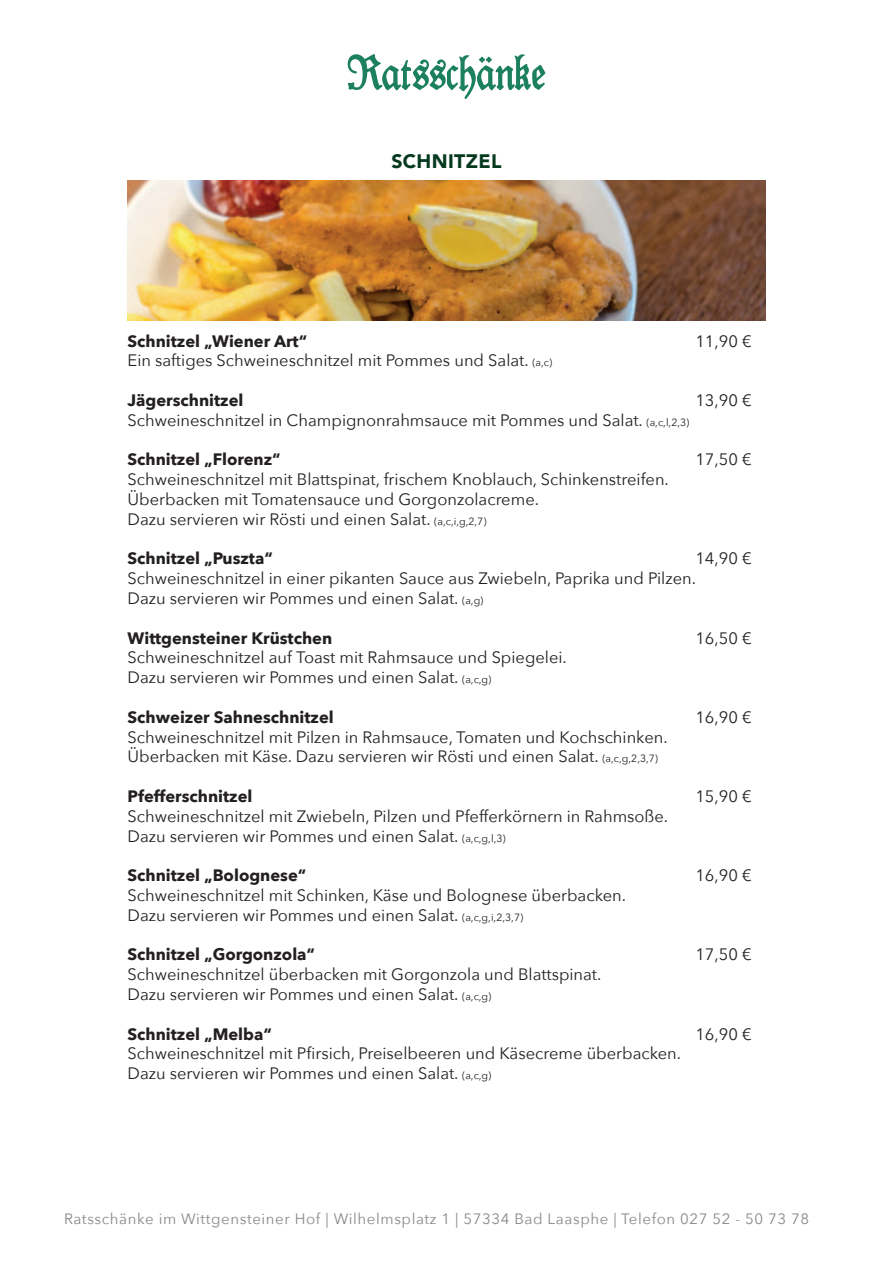
<style>
.page{position:relative;width:893px;height:1263px;background:#fff}
.page>*{position:absolute;margin:0;border:0;box-sizing:border-box;transform-origin:0 0}
.t1{font:900 19.5px "Avenir";letter-spacing:.015em;color:#04391e}
.t2{font:16.5px/19.8px "Avenir Next";color:#231f20}
.t3{font:700 16.5px "Avenir Next";color:#231f20}
.t4{font:15px "Avenir Next";letter-spacing:.04em;color:#87898c}
.s1{font-size:10.5px}
</style>
<div class="page">
<svg style="left:348px;top:54px;width:197px;height:45px"></svg>
<img style="left:128px;top:180px;width:637px;height:140px">
<p class="t1" style="left:391px;top:150px;width:111px">SCHNITZEL</p>
<p class="t3" style="left:128px;top:334px;width:181px">Schnitzel „Wiener Art“</p>
<p class="t2" style="left:695px;top:331px;width:58px">11,90 €</p>
<p class="t2" style="left:128px;top:351px;width:426px">Ein saftiges Schweineschnitzel mit Pommes und Salat. <span class="s1">(a,c)</span></p>
<p class="t3" style="left:128px;top:393px;width:117px">Jägerschnitzel</p>
<p class="t2" style="left:695px;top:391px;width:58px">13,90 €</p>
<p class="t2" style="left:128px;top:410px;width:563px">Schweineschnitzel in Champignonrahmsauce mit Pommes und Salat. <span class="s1">(a,c,l,2,3)</span></p>
<p class="t3" style="left:128px;top:453px;width:155px">Schnitzel „Florenz“</p>
<p class="t2" style="left:695px;top:450px;width:58px">17,50 €</p>
<p class="t2" style="left:128px;top:470px;width:543px">Schweineschnitzel mit Blattspinat, frischem Knoblauch, Schinkenstreifen.<br>Überbacken mit Tomatensauce und Gorgonzolacreme.<br>Dazu servieren wir Rösti und einen Salat. <span class="s1">(a,c,i,g,2,7)</span></p>
<p class="t3" style="left:128px;top:552px;width:147px">Schnitzel „Puszta“</p>
<p class="t2" style="left:128px;top:549px;width:625px;text-indent:568px">14,90 €<br>Schweineschnitzel in einer pikanten Sauce aus Zwiebeln, Paprika und Pilzen.<br>Dazu servieren wir Pommes und einen Salat. <span class="s1">(a,g)</span></p>
<p class="t3" style="left:128px;top:631px;width:206px">Wittgensteiner Krüstchen</p>
<p class="t2" style="left:695px;top:628px;width:58px">16,50 €</p>
<p class="t2" style="left:128px;top:648px;width:441px">Schweineschnitzel auf Toast mit Rahmsauce und Spiegelei.<br>Dazu servieren wir Pommes und einen Salat. <span class="s1">(a,c,g)</span></p>
<p class="t3" style="left:128px;top:710px;width:208px">Schweizer Sahneschnitzel</p>
<p class="t2" style="left:695px;top:707px;width:58px">16,90 €</p>
<p class="t2" style="left:128px;top:727px;width:542px">Schweineschnitzel mit Pilzen in Rahmsauce, Tomaten und Kochschinken.<br>Überbacken mit Käse. Dazu servieren wir Rösti und einen Salat. <span class="s1">(a,c,g,2,3,7)</span></p>
<p class="t3" style="left:128px;top:789px;width:126px">Pfefferschnitzel</p>
<p class="t2" style="left:695px;top:787px;width:58px">15,90 €</p>
<p class="t2" style="left:128px;top:806px;width:542px">Schweineschnitzel mit Zwiebeln, Pilzen und Pfefferkörnern in Rahmsoße.<br>Dazu servieren wir Pommes und einen Salat. <span class="s1">(a,c,g,l,3)</span></p>
<p class="t3" style="left:128px;top:868px;width:180px">Schnitzel „Bolognese“</p>
<p class="t2" style="left:695px;top:866px;width:58px">16,90 €</p>
<p class="t2" style="left:128px;top:886px;width:500px">Schweineschnitzel mit Schinken, Käse und Bolognese überbacken.<br>Dazu servieren wir Pommes und einen Salat. <span class="s1">(a,c,g,i,2,3,7)</span></p>
<p class="t3" style="left:128px;top:948px;width:189px">Schnitzel „Gorgonzola“</p>
<p class="t2" style="left:695px;top:945px;width:58px">17,50 €</p>
<p class="t2" style="left:128px;top:965px;width:475px">Schweineschnitzel überbacken mit Gorgonzola und Blattspinat.<br>Dazu servieren wir Pommes und einen Salat. <span class="s1">(a,c,g)</span></p>
<p class="t3" style="left:128px;top:1027px;width:146px">Schnitzel „Melba“</p>
<p class="t2" style="left:695px;top:1024px;width:58px">16,90 €</p>
<p class="t2" style="left:128px;top:1043px;width:555px">Schweineschnitzel mit P昀椀rsich, Preiselbeeren und Käsecreme überbacken.<br>Dazu servieren wir Pommes und einen Salat. <span class="s1">(a,c,g)</span></p>
<p class="t4" style="left:64px;top:1212px;width:746px">Ratsschänke im Wittgensteiner Hof | Wilhelmsplatz 1 | 57334 Bad Laasphe | Telefon 027 52 - 50 73 78</p>
</div>
